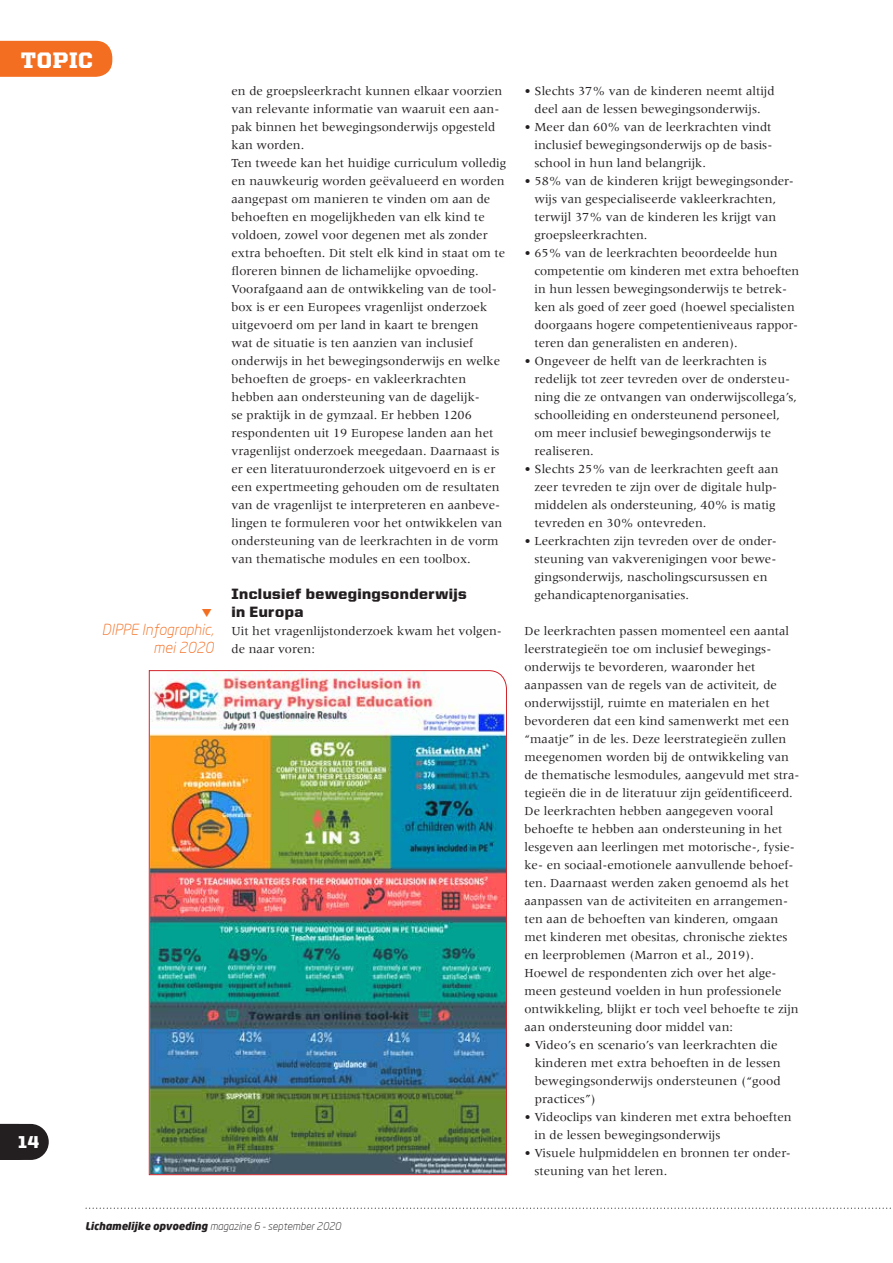
<style>
.page{position:relative;width:893px;height:1263px;background:#fff}
.page>*{position:absolute;margin:0;border:0;box-sizing:border-box;transform-origin:0 0}
.t1{font:900 22.5px "United Serif Reg";letter-spacing:.03em;color:#fff}
.t2{font:900 17.25px "United Sans Reg";color:#fff}
.t3{font:900 15px/18px "United Sans Reg";letter-spacing:.025em;color:#231f20}
.t4{font:italic 300 15px/18px "Neo Sans";color:#f36e21;text-align:right}
.t5{font:12.75px/18px "Meridien LT Std";color:#231f20}
.t6{font:italic 300 10.5px "Neo Sans";color:#231f20}
.s1{font-weight:900}
</style>
<div class="page">
<img style="left:149px;top:670px;width:358px;height:505px">
<div style="left:0;top:41px;width:112px;height:36px;background:#f36e21"></div>
<svg style="left:0;top:1124px;width:49px;height:36px;background:#353132"></svg>
<svg style="left:85px;top:1207px;width:806px;height:2px"></svg>
<h1 class="t1" style="left:21px;top:48px;width:74px">TOPIC</h1>
<p class="t4" style="left:102px;top:620px;width:113px">DIPPE Infographic, mei 2020</p>
<p class="t5" style="left:232px;top:81px;width:276px">en de groepsleerkracht kunnen elkaar voorzien van relevante informatie van waaruit een aan&shy;pak binnen het bewegingsonderwijs opgesteld kan worden.<br>Ten tweede kan het huidige curriculum volledig en nauwkeurig worden geëvalueerd en worden aangepast om manieren te vinden om aan de behoeften en mogelijkheden van elk kind te voldoen, zowel voor degenen met als zonder extra behoeften. Dit stelt elk kind in staat om te floreren binnen de lichamelijke opvoeding.<br>Voorafgaand aan de ontwikkeling van de tool&shy;box is er een Europees vragenlijst onderzoek uitgevoerd om per land in kaart te brengen<br>wat de situatie is ten aanzien van inclusief onderwijs in het bewegingsonderwijs en welke behoeften de groeps- en vakleerkrachten hebben aan ondersteuning van de dagelijk-<br>se praktijk in de gymzaal. Er hebben 1206 respondenten uit 19 Europese landen aan het vragenlijst onderzoek meegedaan. Daarnaast is er een literatuuronderzoek uitgevoerd en is er een expertmeeting gehouden om de resultaten van de vragenlijst te interpreteren en aanbeve&shy;lingen te formuleren voor het ontwikkelen van ondersteuning van de leerkrachten in de vorm van thematische modules en een toolbox.</p>
<p class="t3" style="left:232px;top:584px;width:237px">Inclusief bewegingsonderwijs in Europa</p>
<p class="t5" style="left:232px;top:621px;width:272px">Uit het vragenlijstonderzoek kwam het volgen&shy;de naar voren:</p>
<h2 class="t2" style="left:18px;top:1133px;width:22px">14</h2>
<p class="t6" style="left:85px;top:1220px;width:257px"><span class="s1">Lichamelijke opvoeding</span> magazine 6 - september 2020</p>
<p class="t5" style="left:524px;top:81px;width:252px;text-align:center">• Slechts 37% van de kinderen neemt altijd deel aan de lessen bewegingsonderwijs.</p>
<p class="t5" style="left:534px;top:117px;width:239px;text-align:justify;text-indent:-10px">• Meer dan 60% van de leerkrachten vindt inclusief bewegingsonderwijs op de basis&shy;school in hun land belangrijk.</p>
<p class="t5" style="left:534px;top:171px;width:261px;text-indent:-10px">• 58% van de kinderen krijgt bewegingsonder&shy;wijs van gespecialiseerde vakleerkrachten, terwijl 37% van de kinderen les krijgt van groepsleerkrachten.</p>
<p class="t5" style="left:534px;top:243px;width:266px;text-indent:-10px">• 65% van de leerkrachten beoordeelde hun competentie om kinderen met extra behoeften in hun lessen bewegingsonderwijs te betrek&shy;ken als goed of zeer goed (hoewel specialisten doorgaans hogere competentieniveaus rappor&shy;teren dan generalisten en anderen).</p>
<p class="t5" style="left:534px;top:351px;width:264px;text-indent:-10px">• Ongeveer de helft van de leerkrachten is redelijk tot zeer tevreden over de ondersteu&shy;ning die ze ontvangen van onderwijscollega’s, schoolleiding en ondersteunend personeel, om meer inclusief bewegingsonderwijs te realiseren.</p>
<p class="t5" style="left:534px;top:459px;width:246px;text-indent:-10px">• Slechts 25% van de leerkrachten geeft aan zeer tevreden te zijn over de digitale hulp&shy;middelen als ondersteuning, 40% is matig tevreden en 30% ontevreden.</p>
<p class="t5" style="left:534px;top:531px;width:244px;text-indent:-10px">• Leerkrachten zijn tevreden over de onder&shy;steuning van vakverenigingen voor bewe&shy;gingsonderwijs, nascholingscursussen en gehandicaptenorganisaties.</p>
<p class="t5" style="left:524px;top:621px;width:276px">De leerkrachten passen momenteel een aantal leerstrategieën toe om inclusief bewegings&shy;onderwijs te bevorderen, waaronder het aanpassen van de regels van de activiteit, de onderwijsstijl, ruimte en materialen en het bevorderen dat een kind samenwerkt met een “maatje” in de les. Deze leerstrategieën zullen meegenomen worden bij de ontwikkeling van de thematische lesmodules, aangevuld met stra&shy;tegieën die in de literatuur zijn geïdentificeerd.<br>De leerkrachten hebben aangegeven vooral behoefte te hebben aan ondersteuning in het lesgeven aan leerlingen met motorische-, fysie&shy;ke- en sociaal-emotionele aanvullende behoef&shy;ten. Daarnaast werden zaken genoemd als het aanpassen van de activiteiten en arrangemen&shy;ten aan de behoeften van kinderen, omgaan met kinderen met obesitas, chronische ziektes en leerproblemen (Marron et al., 2019).<br>Hoewel de respondenten zich over het alge&shy;meen gesteund voelden in hun professionele ontwikkeling, blijkt er toch veel behoefte te zijn aan ondersteuning door middel van:</p>
<p class="t5" style="left:535px;top:1035px;width:248px;text-indent:-10px">• Video’s en scenario’s van leerkrachten die kinderen met extra behoeften in de lessen bewegingsonderwijs ondersteunen (“good practices”)</p>
<p class="t5" style="left:534px;top:1107px;width:259px;text-indent:-10px">• Videoclips van kinderen met extra behoeften in de lessen bewegingsonderwijs</p>
<p class="t5" style="left:534px;top:1143px;width:258px;text-indent:-10px">• Visuele hulpmiddelen en bronnen ter onder&shy;steuning van het leren.</p>
</div>
